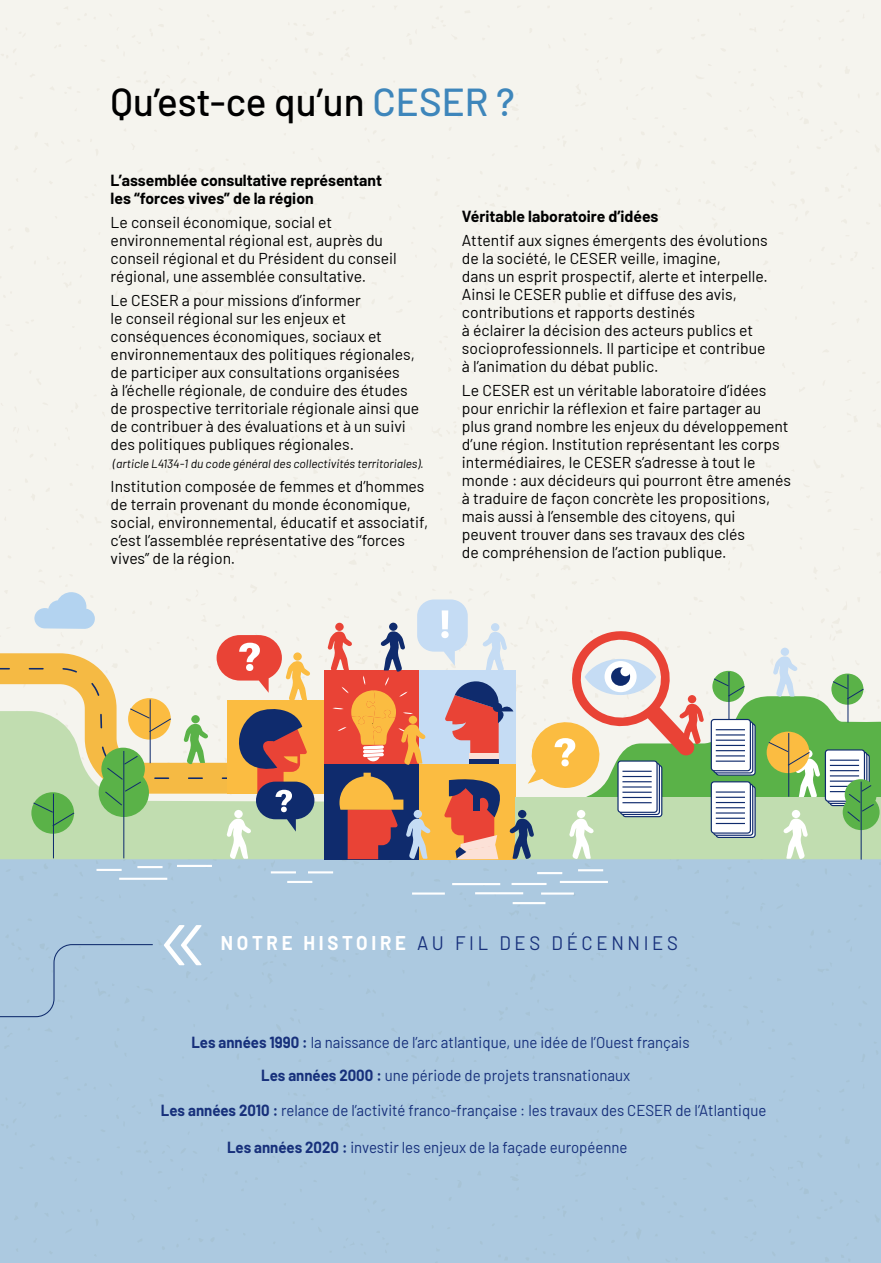
<style>
.page{position:relative;width:881px;height:1263px;background:#fff}
.page>*{position:absolute;margin:0;border:0;box-sizing:border-box;transform-origin:0 0}
.t1{font:500 39px "Barlow";color:#000}
.t2{font:19.5px "Barlow";letter-spacing:.2em;color:#17307b;scale:.95 1}
.t3{font:15.75px/18px "Barlow";color:#000}
.t4{font:15.75px/33.6px "Barlow";color:#17307b;scale:.95 1}
.t5{font:700 15.75px/18px "Barlow";color:#000}
.t6{font:italic 12px "Barlow";color:#000}
.s1{color:#3e86bb}
.s2{font-weight:700;color:#fff}
.s3{font-weight:700}
</style>
<div class="page">
<div style="left:0;top:0;width:880px;height:700px;background:#f5f4ee"></div>
<div style="left:0;top:857px;width:880px;height:406px;background:#acc9e0"></div>
<svg style="left:703px;top:696px;width:177px;height:15px;background:#aad39e"></svg>
<svg style="left:314px;top:711px;width:566px;height:148px;background:#7abe6b"></svg>
<hr style="left:475px;top:892px;width:48px;height:2px;background:#fff">
<hr style="left:512px;top:902px;width:33px;height:2px;background:#fff">
<hr style="left:541px;top:892px;width:32px;height:3px;background:#fff">
<hr style="left:537px;top:872px;width:25px;height:2px;background:#fff">
<hr style="left:308px;top:871px;width:25px;height:2px;background:#fff">
<hr style="left:287px;top:881px;width:25px;height:2px;background:#fff">
<hr style="left:578px;top:869px;width:25px;height:2px;background:#fff">
<hr style="left:412px;top:892px;width:32px;height:3px;background:#fff">
<hr style="left:511px;top:883px;width:35px;height:2px;background:#fff">
<svg style="left:34px;top:592px;width:61px;height:37px;background:#c6dcef"></svg>
<hr style="left:559px;top:881px;width:48px;height:2px;background:#fff">
<hr style="left:119px;top:878px;width:48px;height:2px;background:#fff">
<hr style="left:452px;top:883px;width:48px;height:2px;background:#fff">
<div style="left:228px;top:700px;width:96px;height:94px;background:#fbbc41"></div>
<div style="left:324px;top:764px;width:96px;height:95px;background:#0f2b6d"></div>
<div style="left:324px;top:670px;width:96px;height:94px;background:#e94336"></div>
<div style="left:515px;top:797px;width:365px;height:60px;background:#c1ddb0"></div>
<svg style="left:715px;top:724px;width:39px;height:51px"></svg>
<div style="left:715px;top:723px;width:40px;height:53px;border:1px solid #0f2b6d;border-radius:3px"></div>
<svg style="left:713px;top:722px;width:39px;height:51px"></svg>
<div style="left:712px;top:721px;width:41px;height:52px;border:1px solid #0f2b6d;border-radius:3px"></div>
<div style="left:711px;top:719px;width:39px;height:52px;background:#fff;border-radius:3px"></div>
<div style="left:710px;top:719px;width:40px;height:52px;border:1px solid #0f2b6d;border-radius:3px"></div>
<svg style="left:715px;top:729px;width:29px;height:27px"></svg>
<hr style="left:715px;top:760px;width:29px;height:2px;background:#0f2b6d">
<div style="left:715px;top:786px;width:39px;height:51px;background:#fff;border-radius:3px"></div>
<div style="left:715px;top:785px;width:40px;height:53px;border:1px solid #0f2b6d;border-radius:3px"></div>
<svg style="left:713px;top:784px;width:39px;height:51px"></svg>
<div style="left:712px;top:783px;width:41px;height:53px;border:1px solid #0f2b6d;border-radius:3px"></div>
<div style="left:711px;top:782px;width:39px;height:51px;background:#fff;border-radius:3px"></div>
<div style="left:710px;top:781px;width:40px;height:53px;border:1px solid #0f2b6d;border-radius:3px"></div>
<hr style="left:715px;top:791px;width:29px;height:2px;background:#0f2b6d">
<svg style="left:715px;top:797px;width:29px;height:28px"></svg>
<div style="left:827px;top:752px;width:39px;height:51px;background:#0f2b6d;border-radius:3px"></div>
<div style="left:825px;top:750px;width:39px;height:51px;background:#fff;border-radius:3px"></div>
<div style="left:824px;top:749px;width:40px;height:53px;border:1px solid #0f2b6d;border-radius:3px"></div>
<hr style="left:860px;top:782px;width:1px;height:78px;background:#0f2b6d">
<svg style="left:829px;top:760px;width:50px;height:70px"></svg>
<div style="left:766px;top:732px;width:43px;height:41px;background:#fbbc41;border-radius:50%"></div>
<hr style="left:788px;top:733px;width:1px;height:64px;background:#0f2b6d">
<svg style="left:767px;top:741px;width:52px;height:56px"></svg>
<svg style="left:831px;top:673px;width:32px;height:32px"></svg>
<hr style="left:847px;top:675px;width:1px;height:47px;background:#0f2b6d">
<svg style="left:832px;top:681px;width:31px;height:18px"></svg>
<div style="left:712px;top:671px;width:32px;height:31px;background:#5ab248;border-radius:50%"></div>
<hr style="left:728px;top:672px;width:1px;height:48px;background:#0f2b6d">
<svg style="left:713px;top:678px;width:31px;height:19px"></svg>
<svg style="left:778px;top:810px;width:29px;height:50px"></svg>
<div style="left:791px;top:810px;width:9px;height:8px;background:#fff;border-radius:50%"></div>
<svg style="left:772px;top:656px;width:25px;height:41px"></svg>
<div style="left:780px;top:648px;width:8px;height:8px;background:#c5dcf4;border-radius:50%"></div>
<svg style="left:0;top:635px;width:314px;height:240px;background:#cac8a1"></svg>
<svg style="left:327px;top:599px;width:376px;height:261px"></svg>
<svg style="left:0;top:943px;width:153px;height:75px"></svg>
<svg style="left:164px;top:925px;width:37px;height:40px"></svg>
<h1 class="t1" style="left:111px;top:73px;width:405px">Qu’est-ce qu’un <span class="s1">CESER ?</span></h1>
<p class="t5" style="left:111px;top:170px;width:273px">L’assemblée consultative représentant les “forces vives” de la région</p>
<p class="t3" style="left:111px;top:212px;width:287px">Le conseil économique, social et environnemental régional est, auprès du conseil régional et du Président du conseil régional, une assemblée consultative.</p>
<p class="t3" style="left:111px;top:290px;width:310px">Le CESER a pour missions d’informer<br>le conseil régional sur les enjeux et conséquences économiques, sociaux et environnementaux des politiques régionales, de participer aux consultations organisées<br>à l’échelle régionale, de conduire des études de prospective territoriale régionale ainsi que de contribuer à des évaluations et à un suivi des politiques publiques régionales.</p>
<p class="t6" style="left:113px;top:455px;width:312px">(article L4134-1 du code général des collectivités territoriales).</p>
<p class="t3" style="left:111px;top:476px;width:319px">Institution composée de femmes et d’hommes de terrain provenant du monde économique, social, environnemental, éducatif et associatif, c’est l’assemblée représentative des “forces vives” de la région.</p>
<p class="t5" style="left:462px;top:206px;width:198px">Véritable laboratoire d’idées</p>
<p class="t3" style="left:462px;top:230px;width:307px">Attentif aux signes émergents des évolutions de la société, le CESER veille, imagine,<br>dans un esprit prospectif, alerte et interpelle.<br>Ainsi le CESER publie et diffuse des avis, contributions et rapports destinés<br>à éclairer la décision des acteurs publics et socioprofessionnels. Il participe et contribue à l’animation du débat public.</p>
<p class="t3" style="left:462px;top:380px;width:330px">Le CESER est un véritable laboratoire d’idées pour enrichir la réflexion et faire partager au plus grand nombre les enjeux du développement d’une région. Institution représentant les corps intermédiaires, le CESER s’adresse à tout le monde : aux décideurs qui pourront être amenés à traduire de façon concrète les propositions, mais aussi à l’ensemble des citoyens, qui peuvent trouver dans ses travaux des clés<br>de compréhension de l’action publique.</p>
<p class="t2" style="left:221px;top:929px;width:482px"><span class="s2">NOTRE HISTOIRE</span> AU FIL DES DÉCENNIES</p>
<p class="t4" style="left:261px;top:1024px;width:452px;text-indent:-70px"><span class="s3">Les années 1990 :</span> la naissance de l’arc atlantique, une idée de l’Ouest français<br><span class="s3">Les années 2000 :</span> une période de projets transnationaux</p>
<p class="t4" style="left:161px;top:1092px;width:638px"><span class="s3">Les années 2010 :</span> relance de l’activité franco-française : les travaux des CESER de l’Atlantique</p>
<p class="t4" style="left:227px;top:1129px;width:423px"><span class="s3">Les années 2020 :</span> investir les enjeux de la façade européenne</p>
</div>
